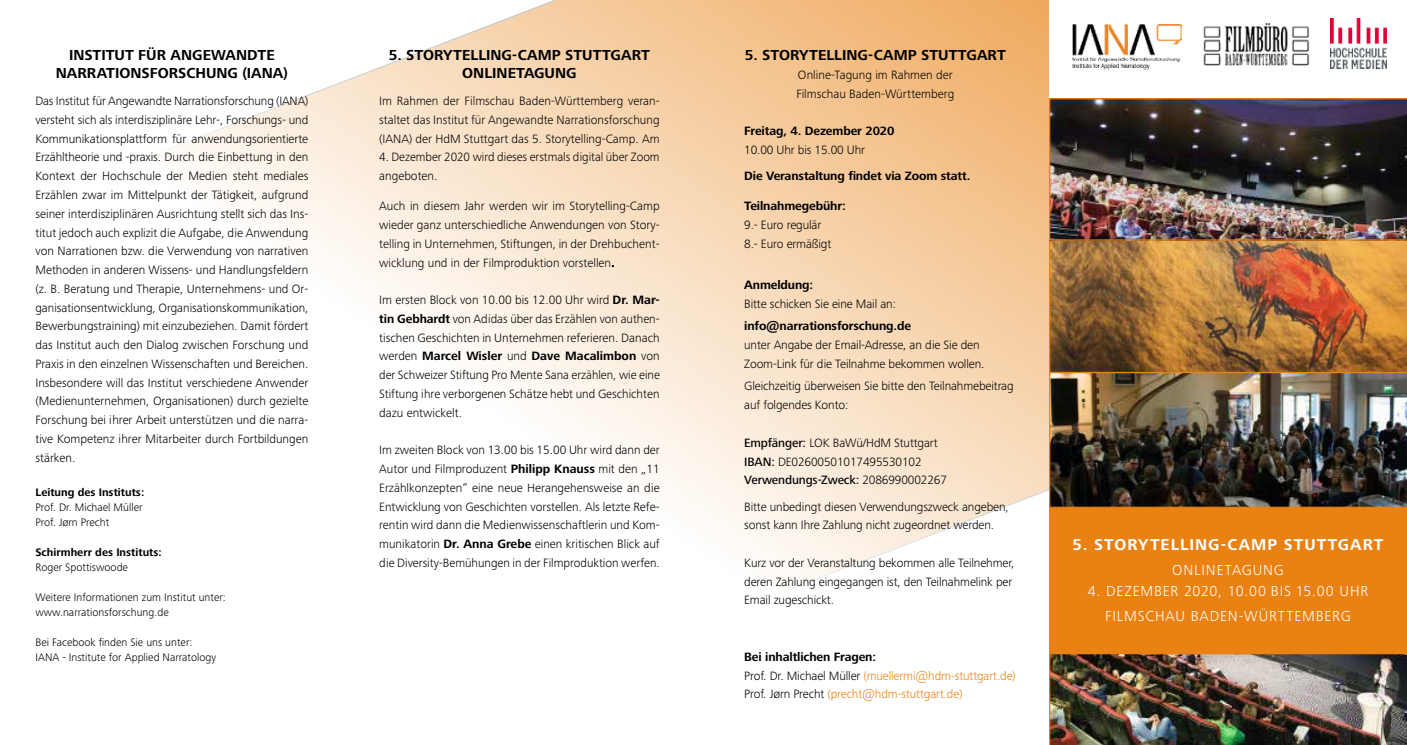
<style>
.page{position:relative;width:1407px;height:745px;background:#fff}
.page>*{position:absolute;margin:0;border:0;box-sizing:border-box;transform-origin:0 0}
.t1{font:700 16.25px "Hd M Frutiger Next Pro";letter-spacing:.06em;color:#fff}
.t2{font:700 15px/18px "Hd M Frutiger Next Pro";color:#000;text-align:center}
.t3{font:300 15px/25px "Hd M Frutiger Next Pro";letter-spacing:.055em;color:#fff;text-align:center}
.t4{font:300 12.5px/18.8px "Hd M Frutiger Next Pro";letter-spacing:-.01em;color:#000}
.t5{font:300 12.5px/18.8px "Hd M Frutiger Next Pro";letter-spacing:-.01em;color:#e88213}
.t6{font:700 12.5px "Hd M Frutiger Next Pro";letter-spacing:-.01em;color:#000}
.t7{font:300 11.25px/15px "Hd M Frutiger Next Pro";color:#000}
.t8{font:700 11.25px "Hd M Frutiger Next Pro";color:#000}
.s1{font-weight:700}
.s2{font-weight:500}
.s3{font-weight:700;color:#000}
.s4{color:#000}
</style>
<div class="page">
<svg style="left:173px;top:0;width:876px;height:582px"></svg>
<img style="left:1331px;top:19px;width:55px;height:49px">
<img style="left:1203px;top:22px;width:107px;height:44px">
<img style="left:1072px;top:24px;width:109px;height:46px">
<div style="left:1049px;top:506px;width:358px;height:147px;background:#e98213"></div>
<img style="left:1049px;top:373px;width:358px;height:134px">
<img style="left:1049px;top:240px;width:358px;height:133px">
<img style="left:1049px;top:653px;width:358px;height:91px">
<img style="left:1049px;top:98px;width:358px;height:142px">
<p class="t2" style="left:56px;top:46px;width:234px">INSTITUT FÜR ANGEWANDTE<br>NARRATIONSFORSCHUNG (IANA)</p>
<p class="t4" style="left:35px;top:91px;width:275px;text-align:justify">Das Institut für Angewandte Narrationsforschung (IANA) versteht sich als interdisziplinäre Lehr-, Forschungs- und Kommunikationsplattform für anwendungsorientierte Erzähltheorie und -praxis. Durch die Einbettung in den Kontext der Hochschule der Medien steht mediales Erzählen zwar im Mittelpunkt der Tätigkeit, aufgrund seiner interdisziplinären Ausrichtung stellt sich das Ins&shy;titut jedoch auch explizit die Aufgabe, die Anwendung von Narrationen bzw. die Verwendung von narrativen Methoden in anderen Wissens- und Handlungsfeldern (z. B. Beratung und Therapie, Unternehmens- und Or&shy;ganisationsentwicklung, Organisationskommunikation, Bewerbungstraining) mit einzubeziehen. Damit fördert das Institut auch den Dialog zwischen Forschung und Praxis in den einzelnen Wissenschaften und Bereichen.<br>Insbesondere will das Institut verschiedene Anwender (Medienunternehmen, Organisationen) durch gezielte Forschung bei ihrer Arbeit unterstützen und die narra&shy;tive Kompetenz ihrer Mitarbeiter durch Fortbildungen stärken.</p>
<p class="t8" style="left:35px;top:485px;width:110px">Leitung des Instituts:</p>
<p class="t7" style="left:35px;top:499px;width:109px">Prof. Dr. Michael Müller<br>Prof. Jørn Precht</p>
<p class="t8" style="left:35px;top:545px;width:128px">Schirmherr des Instituts:</p>
<p class="t7" style="left:35px;top:559px;width:94px">Roger Spottiswoode</p>
<p class="t7" style="left:35px;top:589px;width:192px">Weitere Informationen zum Institut unter: www.narrationsforschung.de</p>
<p class="t7" style="left:35px;top:634px;width:182px">Bei Facebook finden Sie uns unter:<br>IANA - Institute for Applied Narratology</p>
<p class="t2" style="left:389px;top:46px;width:263px">5. STORYTELLING-CAMP STUTTGART<br>ONLINETAGUNG</p>
<p class="t4" style="left:379px;top:91px;width:282px;text-align:justify">Im Rahmen der Filmschau Baden-Württemberg veran&shy;staltet das Institut für Angewandte Narrationsforschung (IANA) der HdM Stuttgart das 5. Storytelling-Camp. Am</p>
<p class="t4" style="left:379px;top:148px;width:282px">4. Dezember 2020 wird dieses erstmals digital über Zoom angeboten.</p>
<p class="t4" style="left:379px;top:196px;width:282px;text-align:justify">Auch in diesem Jahr werden wir im Storytelling-Camp wieder ganz unterschiedliche Anwendungen von Story&shy;telling in Unternehmen, Stiftungen, in der Drehbuchent&shy;wicklung und in der Filmproduktion vorstellen.</p>
<p class="t4" style="left:379px;top:290px;width:282px;text-align:justify">Im ersten Block von 10.00 bis 12.00 Uhr wird <span class="s1">Dr. Mar&shy;tin Gebhardt</span> von Adidas über das Erzählen von authen&shy;tischen Geschichten in Unternehmen referieren. Danach werden <span class="s1">Marcel Wisler</span> und <span class="s1">Dave Macalimbon</span> von der Schweizer Stiftung Pro Mente Sana erzählen, wie eine Stiftung ihre verborgenen Schätze hebt und Geschichten dazu entwickelt.</p>
<p class="t4" style="left:379px;top:440px;width:282px;text-align:justify">Im zweiten Block von 13.00 bis 15.00 Uhr wird dann der Autor und Filmproduzent <span class="s1">Philipp Knauss</span> mit den „11<br>Erzählkonzepten“ eine neue Herangehensweise an die Entwicklung von Geschichten vorstellen. Als letzte Refe&shy;rentin wird dann die Medienwissenschaftlerin und Kom&shy;munikatorin <span class="s1">Dr. Anna Grebe</span> einen kritischen Blick auf die Diversity-Bemühungen in der Filmproduktion werfen.</p>
<p class="t2" style="left:745px;top:46px;width:263px">5. STORYTELLING-CAMP STUTTGART</p>
<p class="t4" style="left:796px;top:65px;width:160px">Online-Tagung im Rahmen der<br>Filmschau Baden-Württemberg</p>
<p class="t6" style="left:744px;top:124px;width:152px">Freitag, 4. Dezember 2020</p>
<p class="t4" style="left:744px;top:140px;width:122px">10.00 Uhr bis 15.00 Uhr</p>
<p class="t6" style="left:744px;top:169px;width:228px">Die Veranstaltung findet via Zoom statt.</p>
<p class="t6" style="left:744px;top:199px;width:103px">Teilnahmegebühr:</p>
<p class="t4" style="left:744px;top:215px;width:89px">9.- Euro regulär<br>8.- Euro ermäßigt</p>
<p class="t6" style="left:744px;top:277px;width:71px">Anmeldung:</p>
<p class="t4" style="left:744px;top:294px;width:153px">Bitte schicken Sie eine Mail an:</p>
<p class="t6" style="left:744px;top:319px;width:168px">info@narrationsforschung.de</p>
<p class="t4" style="left:744px;top:335px;width:242px">unter Angabe der Email-Adresse, an die Sie den<br>Zoom-Link für die Teilnahme bekommen wollen.</p>
<p class="t4" style="left:744px;top:376px;width:271px">Gleichzeitig überweisen Sie bitte den Teilnahmebeitrag auf folgendes Konto:</p>
<p class="t4" style="left:744px;top:433px;width:204px"><span class="s2">Empfänger:</span> LOK BaWü/HdM Stuttgart<br><span class="s2">IBAN:</span> DE02600501017495530102<br><span class="s2">Verwendungs-Zweck:</span> 2086990002267</p>
<p class="t4" style="left:744px;top:496px;width:266px">Bitte unbedingt diesen Verwendungszweck angeben, sonst kann Ihre Zahlung nicht zugeordnet werden.</p>
<p class="t4" style="left:744px;top:553px;width:272px">Kurz vor der Veranstaltung bekommen alle Teilnehmer, deren Zahlung eingegangen ist, den Teilnahmelink per<br>Email zugeschickt.</p>
<p class="t5" style="left:744px;top:646px;width:273px"><span class="s3">Bei inhaltlichen Fragen:<br></span><span class="s4">Prof. Dr. Michael Müller</span> (muellermi@hdm-stuttgart.de)<br><span class="s4">Prof. Jørn Precht</span> (precht@hdm-stuttgart.de)</p>
<h1 class="t1" style="left:1072px;top:535px;width:312px">5. STORYTELLING-CAMP STUTTGART</h1>
<p class="t3" style="left:1172px;top:557px;width:113px">ONLINETAGUNG</p>
<p class="t3" style="left:1087px;top:578px;width:282px">4. DEZEMBER 2020, 10.00 BIS 15.00 UHR<br>FILMSCHAU BADEN-WÜRTTEMBERG</p>
</div>
